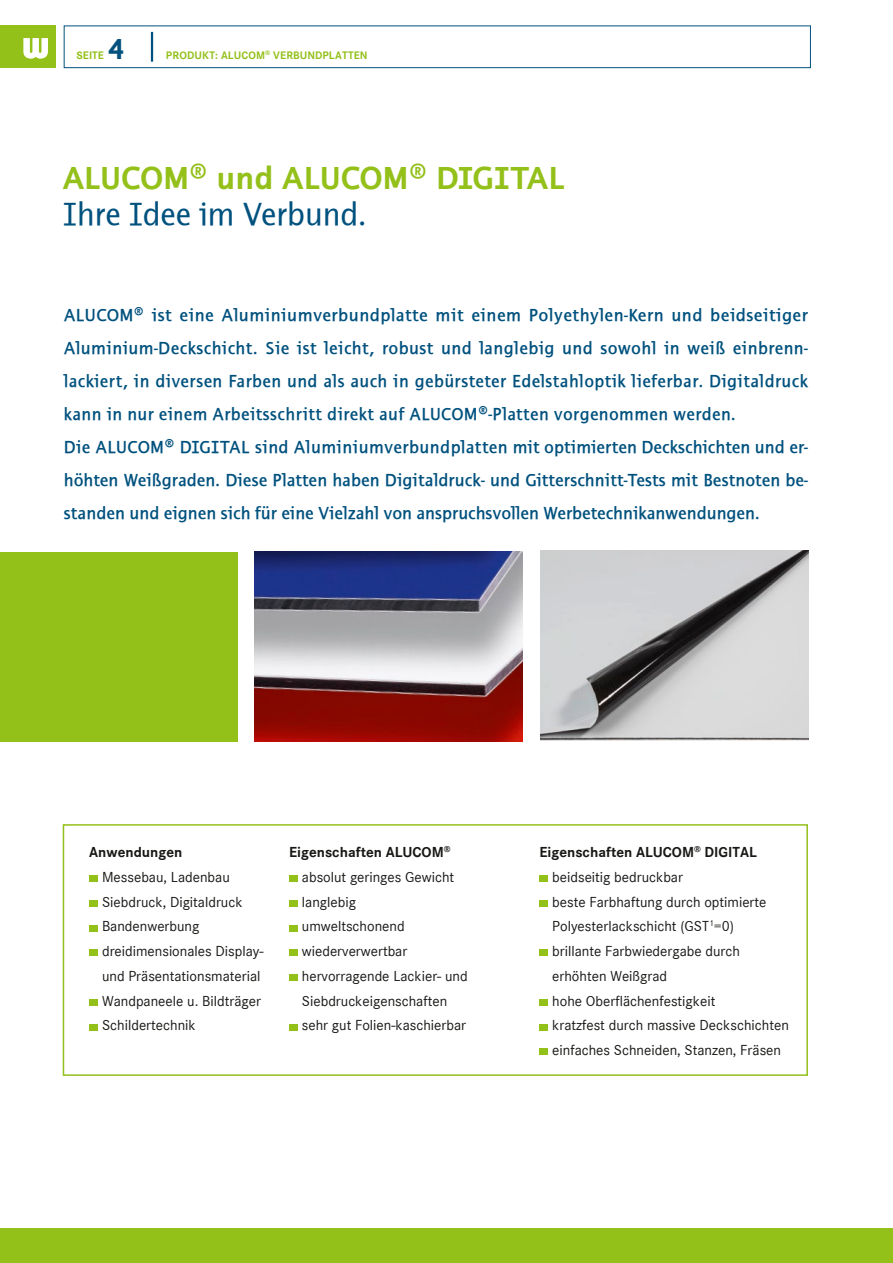
<style>
.page{position:relative;width:893px;height:1263px;background:#fff}
.page>*{position:absolute;margin:0;border:0;box-sizing:border-box;transform-origin:0 0}
.t1{font:700 33px "Thordis Sans EF";letter-spacing:-.015em;color:#94c01a}
.t2{font:33px "Thordis Sans EF";color:#00517e}
.t3{font:700 30px "Thordis Sans EF";color:#00517e}
.t4{font:600 18px/33px "Thordis Sans EF";letter-spacing:.015em;color:#00517e}
.t5{font:15px/24.8px "Corporate S";color:#171715}
.t6{font:700 15px "Corporate S";color:#171715}
.t7{font:700 11.25px "Corporate S";letter-spacing:.01em;color:#94c01a}
.s1{font-weight:700}
</style>
<div class="page">
<div style="left:0;top:552px;width:237px;height:190px;background:#94c01a"></div>
<img style="left:254px;top:552px;width:268px;height:190px">
<div style="left:0;top:1229px;width:893px;height:34px;background:#94c01a"></div>
<img style="left:540px;top:551px;width:268px;height:189px">
<div style="left:64px;top:26px;width:747px;height:42px;border:1px solid #00517e"></div>
<div style="left:0;top:26px;width:55px;height:42px;background:#94c01a"></div>
<svg style="left:23px;top:38px;width:25px;height:21px"></svg>
<hr style="left:151px;top:32px;width:2px;height:30px;background:#00517e">
<div style="left:63px;top:824px;width:745px;height:252px;border:2px solid #94c01a"></div>
<div style="left:289px;top:875px;width:9px;height:7px;background:#94c01a"></div>
<div style="left:289px;top:900px;width:9px;height:7px;background:#94c01a"></div>
<div style="left:289px;top:925px;width:9px;height:6px;background:#94c01a"></div>
<div style="left:289px;top:950px;width:9px;height:6px;background:#94c01a"></div>
<div style="left:289px;top:974px;width:9px;height:7px;background:#94c01a"></div>
<div style="left:289px;top:1024px;width:9px;height:6px;background:#94c01a"></div>
<div style="left:89px;top:875px;width:9px;height:7px;background:#94c01a"></div>
<div style="left:89px;top:900px;width:9px;height:7px;background:#94c01a"></div>
<div style="left:89px;top:925px;width:9px;height:6px;background:#94c01a"></div>
<div style="left:89px;top:950px;width:9px;height:6px;background:#94c01a"></div>
<div style="left:89px;top:999px;width:9px;height:7px;background:#94c01a"></div>
<div style="left:89px;top:1024px;width:9px;height:6px;background:#94c01a"></div>
<div style="left:539px;top:875px;width:9px;height:7px;background:#94c01a"></div>
<div style="left:539px;top:900px;width:9px;height:7px;background:#94c01a"></div>
<div style="left:539px;top:950px;width:9px;height:6px;background:#94c01a"></div>
<div style="left:539px;top:999px;width:9px;height:7px;background:#94c01a"></div>
<div style="left:539px;top:1024px;width:9px;height:6px;background:#94c01a"></div>
<div style="left:539px;top:1049px;width:9px;height:6px;background:#94c01a"></div>
<h2 class="t3" style="left:108px;top:32px;width:18px">4</h2>
<p class="t7" style="left:166px;top:48px;width:203px">PRODUKT: ALUCOM<sup>®</sup> VERBUNDPLATTEN</p>
<p class="t7" style="left:77px;top:47px;width:29px">SEITE</p>
<h1 class="t1" style="left:63px;top:160px;width:504px">ALUCOM® und ALUCOM® DIGITAL</h1>
<h1 class="t2" style="left:63px;top:196px;width:305px">Ihre Idee im Verbund.</h1>
<p class="t4" style="left:64px;top:298px;width:746px">ALUCOM® ist eine Aluminiumverbundplatte mit einem Polyethylen-Kern und beidseitiger Aluminium-Deckschicht. Sie ist leicht, robust und langlebig und sowohl in weiß einbrenn&shy;lackiert, in diversen Farben und als auch in gebürsteter Edelstahloptik lieferbar. Digitaldruck kann in nur einem Arbeitsschritt direkt auf ALUCOM®-Platten vorgenommen werden.<br>Die ALUCOM® DIGITAL sind Aluminiumverbundplatten mit optimierten Deckschichten und er&shy;höhten Weißgraden. Diese Platten haben Digitaldruck- und Gitterschnitt-Tests mit Bestnoten be&shy;standen und eignen sich für eine Vielzahl von anspruchsvollen Werbetechnikanwendungen.</p>
<p class="t6" style="left:89px;top:842px;width:95px">Anwendungen</p>
<p class="t5" style="left:102px;top:864px;width:163px">Messebau, Ladenbau<br>Siebdruck, Digitaldruck<br>Bandenwerbung dreidimensionales Display&shy;und Präsentationsmaterial<br>Wandpaneele u. Bildträger<br>Schildertechnik</p>
<p class="t5" style="left:302px;top:839px;width:167px;text-indent:-13px"><span class="s1">Eigenschaften ALUCOM</span><sup>® </sup>absolut geringes Gewicht langlebig<br>umweltschonend wiederverwertbar hervorragende Lackier- und<br>Siebdruckeigenschaften sehr gut Folien-kaschierbar</p>
<p class="t5" style="left:552px;top:839px;width:238px;text-indent:-13px"><span class="s1">Eigenschaften ALUCOM</span><sup>®</sup> <span class="s1">DIGITAL </span>beidseitig bedruckbar<br>beste Farbhaftung durch optimierte<br>Polyesterlackschicht (GST<sup>1</sup>=0)<br>brillante Farbwiedergabe durch erhöhten Weißgrad<br>hohe Oberflächenfestigkeit<br>kratzfest durch massive Deckschichten einfaches Schneiden, Stanzen, Fräsen</p>
</div>
